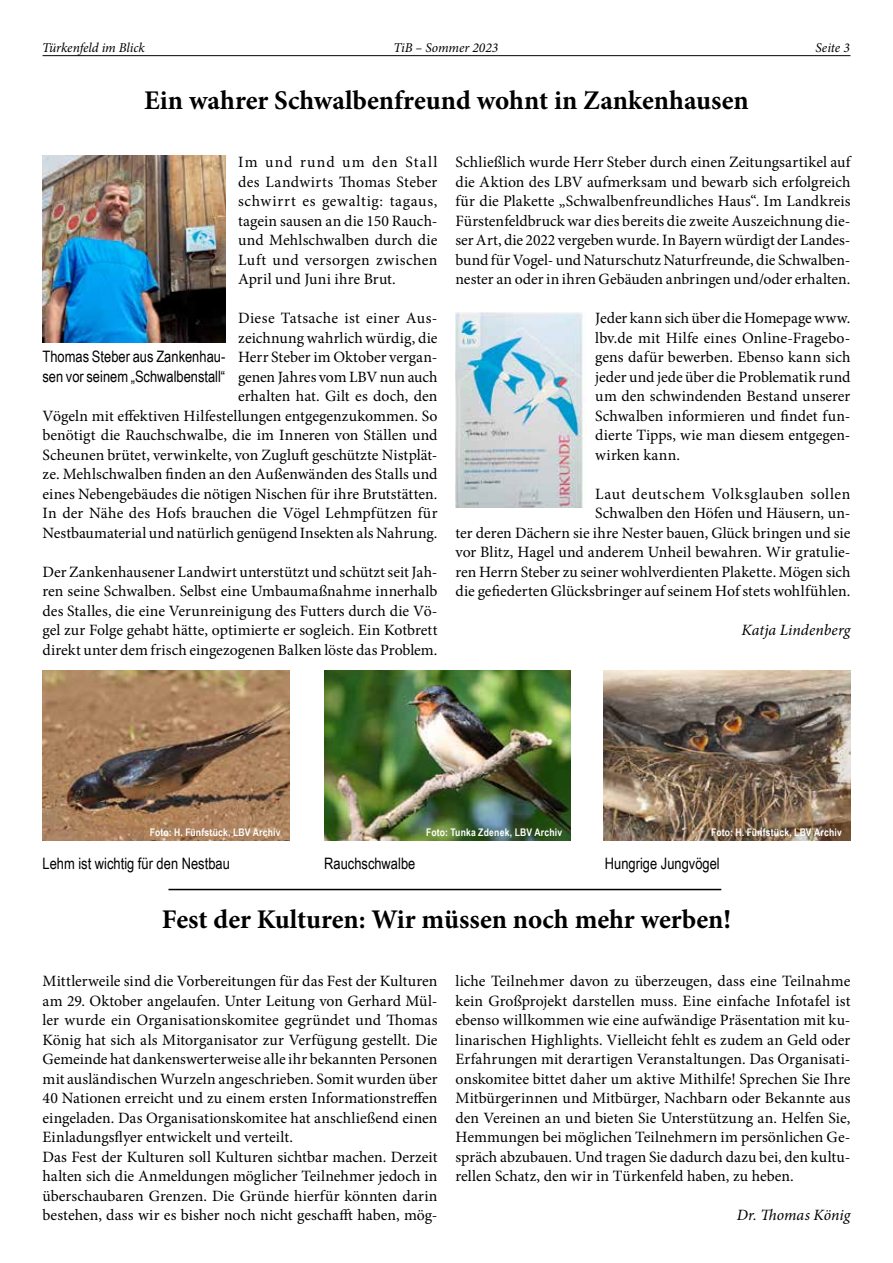
<style>
.page{position:relative;width:893px;height:1263px;background:#fff}
.page>*{position:absolute;margin:0;border:0;box-sizing:border-box;transform-origin:0 0}
.t1{font:700 27px "Minion Pro";color:#000}
.t2{font:15.75px/19.5px "Minion Pro";color:#000;text-align:justify}
.t3{font:15.75px/19.5px "Arial Narrow";color:#000}
.t4{font:italic 15.75px "Minion Pro";color:#000}
.t5{font:italic 13.5px "Minion Pro";letter-spacing:-.01em;color:#000}
.t6{font:700 10.5px "Arial Narrow";letter-spacing:.02em;color:#fff}
</style>
<div class="page">
<hr style="left:43px;top:55px;width:807px;height:1px;background:#000">
<img style="left:43px;top:155px;width:182px;height:188px">
<img style="left:604px;top:670px;width:246px;height:170px">
<img style="left:43px;top:670px;width:246px;height:170px">
<img style="left:324px;top:670px;width:247px;height:170px">
<img style="left:455px;top:312px;width:132px;height:195px">
<hr style="left:168px;top:889px;width:553px;height:1px;background:#000">
<p class="t5" style="left:42px;top:39px;width:104px">Türkenfeld im Blick</p>
<p class="t5" style="left:394px;top:39px;width:106px">TiB – Sommer 2023</p>
<p class="t5" style="left:815px;top:39px;width:36px">Seite 3</p>
<h1 class="t1" style="left:144px;top:81px;width:606px">Ein wahrer Schwalbenfreund wohnt in Zankenhausen</h1>
<p class="t2" style="left:238px;top:152px;width:201px">Im und rund um den Stall des Landwirts Thomas Steber schwirrt es gewaltig: tagaus, tagein sausen an die 150 Rauch&shy;und Mehlschwalben durch die Luft und versorgen zwischen April und Juni ihre Brut.</p>
<p class="t2" style="left:43px;top:308px;width:396px;text-align:right">Diese Tatsache ist einer Aus-<br>zeichnung wahrlich würdig, die<br>Herr Steber im Oktober vergan-<br>genen Jahres vom LBV nun auch<br>erhalten hat. Gilt es doch, den<br>Vögeln mit effektiven Hilfestellungen entgegenzukommen. So benötigt die Rauchschwalbe, die im Inneren von Ställen und Scheunen brütet, verwinkelte, von Zugluft geschützte Nistplät&shy;ze. Mehlschwalben finden an den Außenwänden des Stalls und eines Nebengebäudes die nötigen Nischen für ihre Brutstätten.<br>In der Nähe des Hofs brauchen die Vögel Lehmpfützen für Nestbaumaterial und natürlich genügend Insekten als Nahrung.</p>
<p class="t2" style="left:43px;top:562px;width:396px">Der Zankenhausener Landwirt unterstützt und schützt seit Jah&shy;ren seine Schwalben. Selbst eine Umbaumaßnahme innerhalb des Stalles, die eine Verunreinigung des Futters durch die Vö&shy;gel zur Folge gehabt hätte, optimierte er sogleich. Ein Kotbrett direkt unter dem frisch eingezogenen Balken löste das Problem.</p>
<p class="t3" style="left:43px;top:346px;width:184px">Thomas Steber aus Zankenhau&shy;sen vor seinem „Schwalbenstall“</p>
<p class="t2" style="left:455px;top:152px;width:396px">Schließlich wurde Herr Steber durch einen Zeitungsartikel auf die Aktion des LBV aufmerksam und bewarb sich erfolgreich für die Plakette „Schwalbenfreundliches Haus“. Im Landkreis Fürstenfeldbruck war dies bereits die zweite Auszeichnung die&shy;ser Art, die 2022 vergeben wurde. In Bayern würdigt der Landes&shy;bund für Vogel- und Naturschutz Naturfreunde, die Schwalben&shy;nester an oder in ihren Gebäuden anbringen und/oder erhalten.</p>
<p class="t2" style="left:595px;top:308px;width:257px">Jeder kann sich über die Homepage www. lbv.de mit Hilfe eines Online-Fragebo&shy;gens dafür bewerben. Ebenso kann sich jeder und jede über die Problematik rund um den schwindenden Bestand unserer Schwalben informieren und findet fun&shy;dierte Tipps, wie man diesem entgegen&shy;wirken kann.</p>
<p class="t2" style="left:455px;top:484px;width:396px;text-align:right">Laut deutschem Volksglauben sollen<br>Schwalben den Höfen und Häusern, un-<br>ter deren Dächern sie ihre Nester bauen, Glück bringen und sie vor Blitz, Hagel und anderem Unheil bewahren. Wir gratulie&shy;ren Herrn Steber zu seiner wohlverdienten Plakette. Mögen sich die gefiederten Glücksbringer auf seinem Hof stets wohlfühlen.</p>
<p class="t4" style="left:741px;top:619px;width:110px">Katja Lindenberg</p>
<p class="t6" style="left:150px;top:824px;width:132px">Foto: H. Fünfstück, LBV Archiv</p>
<p class="t6" style="left:426px;top:824px;width:138px">Foto: Tunka Zdenek, LBV Archiv</p>
<p class="t6" style="left:711px;top:824px;width:132px">Foto: H. Fünfstück, LBV Archiv</p>
<p class="t3" style="left:43px;top:853px;width:189px">Lehm ist wichtig für den Nestbau</p>
<p class="t3" style="left:324px;top:853px;width:93px">Rauchschwalbe</p>
<p class="t3" style="left:605px;top:853px;width:116px">Hungrige Jungvögel</p>
<h1 class="t1" style="left:162px;top:900px;width:571px">Fest der Kulturen: Wir müssen noch mehr werben!</h1>
<p class="t2" style="left:43px;top:971px;width:396px;text-align:left">Mittlerweile sind die Vorbereitungen für das Fest der Kulturen am 29. Oktober angelaufen. Unter Leitung von Gerhard Mül&shy;ler wurde ein Organisationskomitee gegründet und Thomas König hat sich als Mitorganisator zur Verfügung gestellt. Die Gemeinde hat dankenswerterweise alle ihr bekannten Personen mit ausländischen Wurzeln angeschrieben. Somit wurden über 40 Nationen erreicht und zu einem ersten Informationstreffen eingeladen. Das Organisationskomitee hat anschließend einen Einladungsflyer entwickelt und verteilt.<br>Das Fest der Kulturen soll Kulturen sichtbar machen. Derzeit halten sich die Anmeldungen möglicher Teilnehmer jedoch in überschaubaren Grenzen. Die Gründe hierfür könnten darin bestehen, dass wir es bisher noch nicht geschafft haben, mög-</p>
<p class="t2" style="left:455px;top:971px;width:396px">liche Teilnehmer davon zu überzeugen, dass eine Teilnahme kein Großprojekt darstellen muss. Eine einfache Infotafel ist ebenso willkommen wie eine aufwändige Präsentation mit ku&shy;linarischen Highlights. Vielleicht fehlt es zudem an Geld oder Erfahrungen mit derartigen Veranstaltungen. Das Organisati&shy;onskomitee bittet daher um aktive Mithilfe! Sprechen Sie Ihre Mitbürgerinnen und Mitbürger, Nachbarn oder Bekannte aus den Vereinen an und bieten Sie Unterstützung an. Helfen Sie, Hemmungen bei möglichen Teilnehmern im persönlichen Ge&shy;spräch abzubauen. Und tragen Sie dadurch dazu bei, den kultu&shy;rellen Schatz, den wir in Türkenfeld haben, zu heben.</p>
<p class="t4" style="left:737px;top:1204px;width:115px">Dr. Thomas König</p>
</div>
